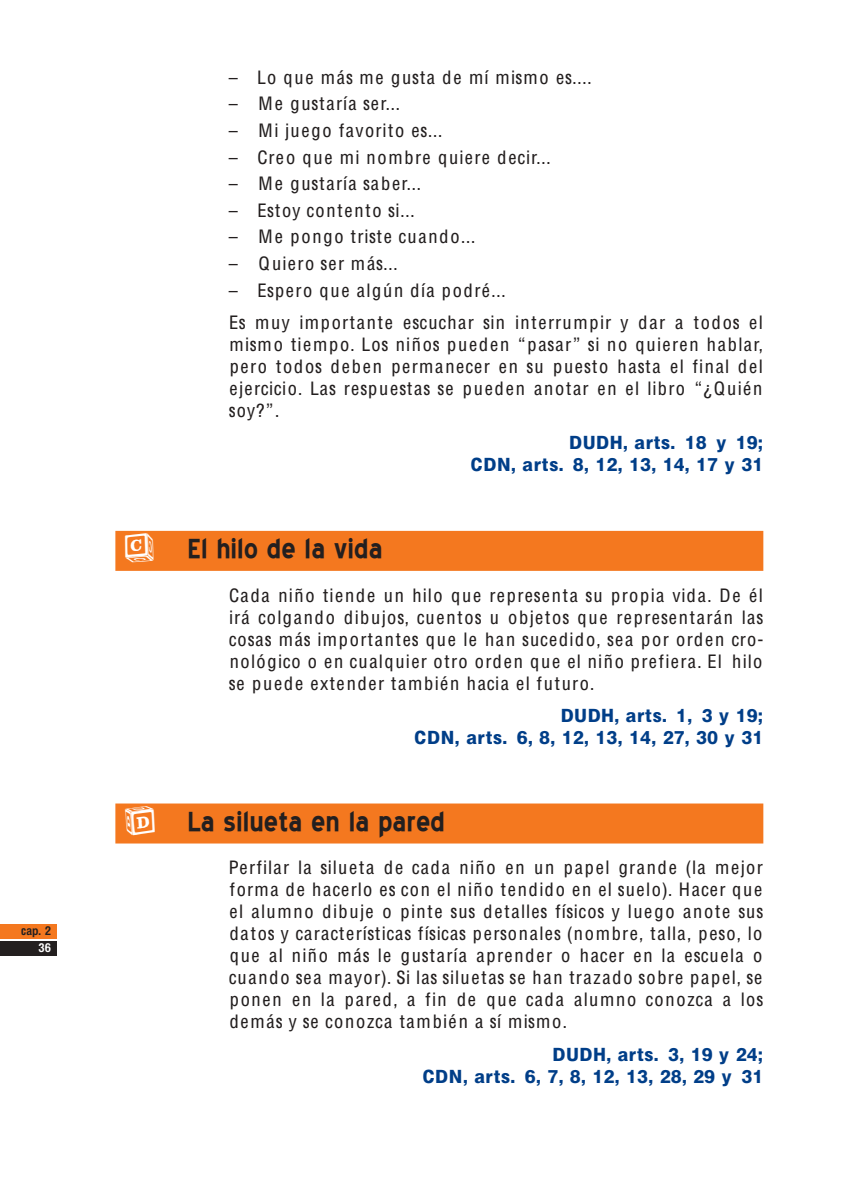
<style>
.page{position:relative;width:850px;height:1190px;background:#fff}
.page>*{position:absolute;margin:0;border:0;box-sizing:border-box;transform-origin:0 0}
.t1{font:700 34px "Blue Highway";color:#231f1f}
.t2{font:18px/22px "Helvetica LTMM 68 1000";letter-spacing:.1em;color:#231f1f;text-align:justify}
.t3{font:18px/22px "Helvetica LTMM 667 1000";color:#003e88;text-align:right}
.t4{font:18px "Helvetica LTMM 68 1000";letter-spacing:.075em;color:#231f1f}
.t5{font:12px/17px "Helvetica LTMM 401 734";color:#231f1f;text-align:right}
.s1{font-family:"Helvetica LTMM 467 267"}
.s2{font-family:"Helvetica LTMM 401 667"}
.s3{font-family:"Helvetica LTMM 401 867"}
.s4{color:#fff}
.s5{font-family:"Helvetica LTMM 68 1"}
.s6{font-family:"Helvetica LTMM 68 933"}
.s7{font-family:"Helvetica LTMM 1 667"}
.s8{font-family:"Helvetica LTMM 68 667"}
.s9{font-family:"Helvetica LTMM 667 867"}
.s10{font-family:"Helvetica LTMM 800 401"}
.s11{font-family:"Helvetica LTMM 734 600"}
.s12{font-family:"Helvetica LTMM 667 933"}
.s13{font-family:"Helvetica LTMM 667 800"}
.s14{font-family:"P22 Toy Box Blocks";font-weight:400;color:#fff}
.s15{font-family:"Helvetica LTMM 68 734"}
</style>
<div class="page">
<div style="left:115px;top:531px;width:648px;height:40px;background:#f4781f"></div>
<div style="left:115px;top:804px;width:648px;height:40px;background:#f4781f"></div>
<div style="left:0;top:924px;width:57px;height:14px;background:#f4781f"></div>
<div style="left:0;top:941px;width:57px;height:14px;background:#231f1f"></div>
<p class="t5" style="left:21px;top:922px;width:31px"><span class="s1">c</span><span class="s2">a</span><span class="s3">p</span>. 2<br><span class="s4">36</span></p>
<p class="t2" style="left:229px;top:65px;width:364px"><span class="s5">–</span> <span class="s6">L</span>o que má<span class="s7">s</span> me gu<span class="s7">s</span>ta de mí mi<span class="s7">s</span>mo e<span class="s7">s</span><span class="s8">....</span></p>
<p class="t4" style="left:229px;top:93px;width:173px"><span class="s5">–</span> Me gu<span class="s7">s</span>taría <span class="s7">s</span>er<span class="s8">...</span></p>
<p class="t2" style="left:229px;top:119px;width:215px"><span class="s5">–</span> Mi juego favorito e<span class="s7">s</span><span class="s8">...</span></p>
<p class="t4" style="left:229px;top:146px;width:323px"><span class="s5">–</span> Creo que mi nombre quiere de<span class="s6">c</span>ir<span class="s8">...</span></p>
<p class="t2" style="left:229px;top:172px;width:194px"><span class="s5">–</span> Me gu<span class="s7">s</span>taría <span class="s7">s</span>aber<span class="s8">...</span></p>
<p class="t2" style="left:229px;top:199px;width:187px"><span class="s5">–</span> E<span class="s7">s</span>toy <span class="s6">c</span>ontento <span class="s7">s</span>i<span class="s8">...</span></p>
<p class="t2" style="left:229px;top:225px;width:248px"><span class="s5">–</span> Me pongo tri<span class="s7">s</span>te <span class="s6">c</span>uando<span class="s8">...</span></p>
<p class="t4" style="left:229px;top:253px;width:170px"><span class="s5">–</span> Quiero <span class="s7">s</span>er má<span class="s7">s</span><span class="s8">...</span></p>
<p class="t2" style="left:229px;top:273px;width:536px;line-height:32.4px"><span class="s5">–</span> E<span class="s7">s</span>pero que algún día podré<span class="s8">...<br></span>E<span class="s7">s</span> muy importante e<span class="s7">s</span><span class="s6">c</span>u<span class="s6">c</span>har <span class="s7">s</span>in interrumpir y dar a todo<span class="s7">s</span> el</p>
<p class="t2" style="left:229px;top:333px;width:536px">mi<span class="s7">s</span>mo tiempo<span class="s8">.</span> <span class="s6">L</span>o<span class="s7">s</span> niño<span class="s7">s</span> pueden “pa<span class="s7">s</span>ar” <span class="s7">s</span>i no quieren hablar<span class="s8">, </span>pero todo<span class="s7">s</span> deben permane<span class="s6">c</span>er en <span class="s7">s</span>u pue<span class="s7">s</span>to ha<span class="s7">s</span>ta el final del ejer<span class="s6">c</span>i<span class="s6">c</span>io<span class="s8">.</span> <span class="s6">L</span>a<span class="s7">s</span> re<span class="s7">s</span>pue<span class="s7">s</span>ta<span class="s7">s s</span>e pueden anotar en el libro “<span class="s6">¿</span>Quién <span class="s7">s</span>oy<span class="s6">?</span>”<span class="s8">.</span></p>
<p class="t3" style="left:471px;top:431px;width:294px">D<span class="s9">U</span>D<span class="s9">H</span><span class="s10">,</span> art<span class="s11">s</span><span class="s10">.</span> 18 y 19<span class="s12">;<br></span><span class="s13">C</span>DN<span class="s10">,</span> art<span class="s11">s</span><span class="s10">.</span> 8<span class="s10">,</span> 12<span class="s10">,</span> 13<span class="s10">,</span> 14<span class="s10">,</span> 17 y 31</p>
<h1 class="t1" style="left:124px;top:533px;width:260px"><span class="s14">c)</span> El hilo de la vida</h1>
<p class="t2" style="left:229px;top:584px;width:536px">Cada niño tiende un hilo que repre<span class="s7">s</span>enta <span class="s7">s</span>u propia vida<span class="s8">.</span> De él irá <span class="s6">c</span>olgando dibujo<span class="s7">s</span><span class="s8">,</span> <span class="s6">c</span>uento<span class="s7">s</span> u objeto<span class="s7">s</span> que repre<span class="s7">s</span>entarán la<span class="s7">s </span><span class="s6">c</span>o<span class="s7">s</span>a<span class="s7">s</span> má<span class="s7">s</span> importante<span class="s7">s</span> que le han <span class="s7">s</span>u<span class="s6">c</span>edido<span class="s8">,</span> <span class="s7">s</span>ea por orden <span class="s6">c</span>ro&shy;nológi<span class="s6">c</span>o o en <span class="s6">c</span>ualquier otro orden que el niño prefiera<span class="s8">.</span> El hilo <span class="s7">s</span>e puede extender también ha<span class="s6">c</span>ia el futuro<span class="s8">.</span></p>
<p class="t3" style="left:415px;top:704px;width:350px">D<span class="s9">U</span>D<span class="s9">H</span><span class="s10">,</span> art<span class="s11">s</span><span class="s10">.</span> 1<span class="s10">,</span> 3 y 19<span class="s12">;<br></span><span class="s13">C</span>DN<span class="s10">,</span> art<span class="s11">s</span><span class="s10">.</span> 6<span class="s10">,</span> 8<span class="s10">,</span> 12<span class="s10">,</span> 13<span class="s10">,</span> 14<span class="s10">,</span> 27<span class="s10">,</span> 30 y 31</p>
<h1 class="t1" style="left:124px;top:806px;width:323px"><span class="s14">d)</span> La silueta en la pared</h1>
<p class="t2" style="left:229px;top:856px;width:536px"><span class="s6">P</span>erfilar la <span class="s7">s</span>ilueta de <span class="s6">c</span>ada niño en un papel grande (la mejor forma de ha<span class="s6">c</span>erlo e<span class="s7">s</span> <span class="s6">c</span>on el niño tendido en el <span class="s7">s</span>uelo)<span class="s8">.</span> Ha<span class="s6">c</span>er que el alumno dibuje o pinte <span class="s7">s</span>u<span class="s7">s</span> detalle<span class="s7">s</span> fí<span class="s7">s</span>i<span class="s6">c</span>o<span class="s7">s</span> y luego anote <span class="s7">s</span>u<span class="s7">s </span>dato<span class="s7">s</span> y <span class="s6">c</span>ara<span class="s6">c</span>terí<span class="s7">s</span>ti<span class="s6">c</span>a<span class="s7">s</span> fí<span class="s7">s</span>i<span class="s6">c</span>a<span class="s7">s</span> per<span class="s7">s</span>onale<span class="s7">s</span> (nombre<span class="s8">,</span> talla<span class="s8">,</span> pe<span class="s7">s</span>o<span class="s8">,</span> lo que al niño má<span class="s7">s</span> le gu<span class="s7">s</span>taría aprender o ha<span class="s6">c</span>er en la e<span class="s7">s</span><span class="s6">c</span>uela o <span class="s6">c</span>uando <span class="s7">s</span>ea mayor)<span class="s8">.</span> <span class="s15">S</span>i la<span class="s7">s s</span>ilueta<span class="s7">s s</span>e han trazado <span class="s7">s</span>obre papel<span class="s8">,</span> <span class="s7">s</span>e ponen en la pared<span class="s8">,</span> a fin de que <span class="s6">c</span>ada alumno <span class="s6">c</span>onoz<span class="s6">c</span>a a lo<span class="s7">s </span>demá<span class="s7">s</span> y <span class="s7">s</span>e <span class="s6">c</span>onoz<span class="s6">c</span>a también a <span class="s7">s</span>í mi<span class="s7">s</span>mo<span class="s8">.</span></p>
<p class="t3" style="left:423px;top:1042px;width:342px">D<span class="s9">U</span>D<span class="s9">H</span><span class="s10">,</span> art<span class="s11">s</span><span class="s10">.</span> 3<span class="s10">,</span> 19 y 24<span class="s12">;<br></span><span class="s13">C</span>DN<span class="s10">,</span> art<span class="s11">s</span><span class="s10">.</span> 6<span class="s10">,</span> 7<span class="s10">,</span> 8<span class="s10">,</span> 12<span class="s10">,</span> 13<span class="s10">,</span> 28<span class="s10">,</span> 29 y 31</p>
</div>
